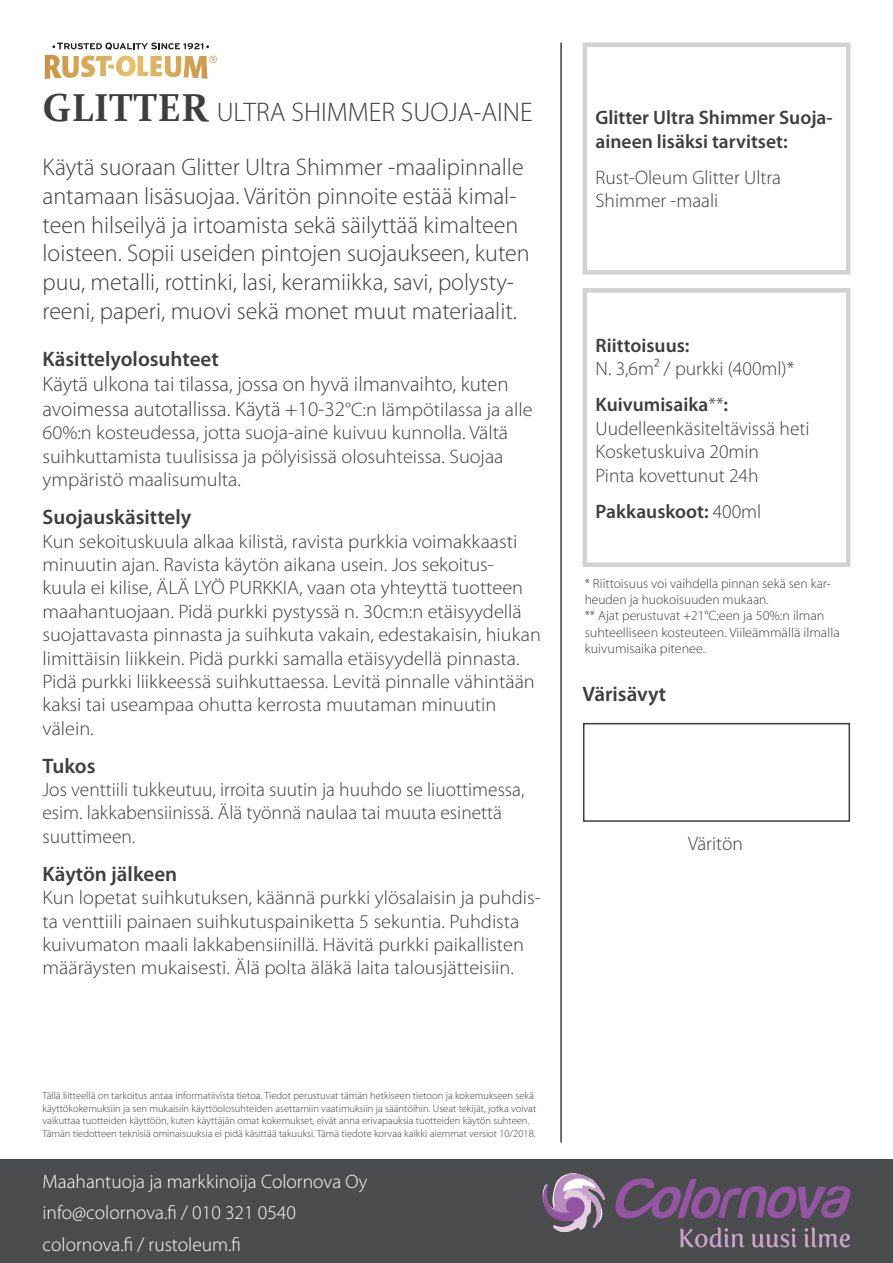
<style>
.page{position:relative;width:893px;height:1263px;background:#fff}
.page>*{position:absolute;margin:0;border:0;box-sizing:border-box;transform-origin:0 0}
.Tuotenimi{font:700 39px "Constantia";color:#3e3e3f}
.Lisänimi{font:300 27px "Myriad Pro";color:#3e3e3f}
.Kuvausteksti{font:300 24px/28.8px "Myriad Pro";color:#3e3e3f}
.Väliotsikko{font:300 21px/25.2px "Myriad Pro";color:#3e3e3f}
.Väliotsikko-2{font:600 21px "Myriad Pro";color:#3e3e3f}
.Leipäteksti{font:600 21px "Myriad Pro";color:#3e3e3f}
.Leipäteksti-2{font:300 19.5px/23.4px "Myriad Pro";color:#3e3e3f;scale:1.04 1}
.Väliotsikko-3{font:300 19.5px/23.4px "Myriad Pro";color:#3e3e3f;scale:1.04 1}
.Leipäteksti-3{font:300 19.5px/23.4px "Myriad Pro";color:#3e3e3f}
.Infoboxi{font:300 19.5px "Myriad Pro";color:#3e3e3f}
.Infoboxi-2{font:600 19.5px/23.4px "Myriad Pro";color:#3e3e3f}
.Yhteystiedot{font:300 19.5px "Myriad Pro";color:#fff}
.Leipäteksti-4{font:300 19.5px "Myriad Pro";color:#fff}
.Sävynimet{font:300 19.5px "Myriad Pro";color:#3e3e3f}
.Pikkuteksti{font:300 13.5px/16.2px "Myriad Pro";color:#3e3e3f}
.Lopputeksti{font:300 10.5px/12.6px "Myriad Pro";color:#3e3e3f}
.s1{font-size:19.5px}
.s2{font-weight:300}
</style>
<div class="page">
<div style="left:0;top:1160px;width:893px;height:103px;background:#4b4c4d"></div>
<div style="left:583px;top:288px;width:267px;height:279px;border:4px solid #d1d2d4"></div>
<div style="left:583px;top:43px;width:267px;height:232px;border:4px solid #d1d2d4"></div>
<hr style="left:560px;top:43px;width:2px;height:1099px;background:#3e3e3f">
<svg style="left:542px;top:1173px;width:63px;height:59px"></svg>
<svg style="left:616px;top:1178px;width:234px;height:40px"></svg>
<svg style="left:680px;top:1227px;width:65px;height:20px"></svg>
<svg style="left:752px;top:1228px;width:45px;height:19px"></svg>
<svg style="left:804px;top:1227px;width:46px;height:20px"></svg>
<svg style="left:45px;top:43px;width:172px;height:36px"></svg>
<div style="left:583px;top:723px;width:267px;height:99px;background:#fff;border:2px solid #3e3e3f"></div>
<p class="Tuotenimi" style="left:43px;top:81px;width:168px">GLITTER</p>
<p class="Lisänimi" style="left:217px;top:96px;width:318px">ULTRA SHIMMER SUOJA-AINE</p>
<p class="Kuvausteksti" style="left:43px;top:152px;width:489px">Käytä suoraan Glitter Ultra Shimmer -maalipinnalle antamaan lisäsuojaa. Väritön pinnoite estää kimal&shy;teen hilseilyä ja irtoamista sekä säilyttää kimalteen loisteen. Sopii useiden pintojen suojaukseen, kuten puu, metalli, rottinki, lasi, keramiikka, savi, polysty&shy;reeni, paperi, muovi sekä monet muut materiaalit.</p>
<p class="Väliotsikko-2" style="left:43px;top:345px;width:178px">Käsittelyolosuhteet</p>
<p class="Väliotsikko" style="left:43px;top:371px;width:492px">Käytä ulkona tai tilassa, jossa on hyvä ilmanvaihto, kuten avoimessa autotallissa. Käytä +10-32<span class="s1">°C:n lämpötilassa ja alle</span></p>
<p class="Väliotsikko-3" style="left:43px;top:421px;width:449px">60%:n kosteudessa, jotta suoja-aine kuivuu kunnolla. Vältä suihkuttamista tuulisissa ja pölyisissä olosuhteissa. Suojaa ympäristö maalisumulta.</p>
<p class="Leipäteksti" style="left:43px;top:504px;width:150px">Suojauskäsittely</p>
<p class="Leipäteksti-2" style="left:43px;top:529px;width:481px">Kun sekoituskuula alkaa kilistä, ravista purkkia voimakkaasti minuutin ajan. Ravista käytön aikana usein. Jos sekoitus&shy;kuula ei kilise, ÄLÄ LYÖ PURKKIA, vaan ota yhteyttä tuotteen maahantuojaan. Pidä purkki pystyssä n. 30cm:n etäisyydellä suojattavasta pinnasta ja suihkuta vakain, edestakaisin, hiukan limittäisin liikkein. Pidä purkki samalla etäisyydellä pinnasta.<br>Pidä purkki liikkeessä suihkuttaessa. Levitä pinnalle vähintään kaksi tai useampaa ohutta kerrosta muutaman minuutin välein.</p>
<p class="Väliotsikko-2" style="left:43px;top:752px;width:55px">Tukos</p>
<p class="Leipäteksti-3" style="left:43px;top:778px;width:483px">Jos venttiili tukkeutuu, irroita suutin ja huuhdo se liuottimessa, esim. lakkabensiinissä. Älä työnnä naulaa tai muuta esinettä suuttimeen.</p>
<p class="Väliotsikko-2" style="left:43px;top:860px;width:136px">Käytön jälkeen</p>
<p class="Leipäteksti-2" style="left:43px;top:886px;width:481px">Kun lopetat suihkutuksen, käännä purkki ylösalaisin ja puhdis&shy;ta venttiili painaen suihkutuspainiketta 5 sekuntia. Puhdista kuivumaton maali lakkabensiinillä. Hävitä purkki paikallisten määräysten mukaisesti. Älä polta äläkä laita talousjätteisiin.</p>
<p class="Infoboxi-2" style="left:596px;top:106px;width:239px">Glitter Ultra Shimmer Suoja&shy;aineen lisäksi tarvitset:</p>
<p class="Infoboxi" style="left:596px;top:166px;width:187px">Rust-Oleum Glitter Ultra</p>
<p class="Infoboxi" style="left:596px;top:189px;width:124px">Shimmer -maali</p>
<p class="Infoboxi-2" style="left:596px;top:333px;width:95px">Riittoisuus:</p>
<p class="Infoboxi" style="left:596px;top:357px;width:200px">N. 3,6m² / purkki (400ml)*</p>
<p class="Infoboxi-2" style="left:596px;top:393px;width:134px">Kuivumisaika<span class="s2">**</span>:</p>
<p class="Infoboxi" style="left:596px;top:417px;width:216px">Uudelleenkäsiteltävissä heti</p>
<p class="Infoboxi" style="left:596px;top:440px;width:165px">Kosketuskuiva 20min</p>
<p class="Infoboxi" style="left:596px;top:463px;width:164px">Pinta kovettunut 24h</p>
<p class="Infoboxi-2" style="left:596px;top:499px;width:167px">Pakkauskoot: <span class="s2">400ml</span></p>
<p class="Pikkuteksti" style="left:585px;top:575px;width:248px">* Riittoisuus voi vaihdella pinnan sekä sen kar&shy;heuden ja huokoisuuden mukaan.</p>
<p class="Pikkuteksti" style="left:585px;top:608px;width:257px">** Ajat perustuvat +21°C:een ja 50%:n ilman suhteelliseen kosteuteen. Viileämmällä ilmalla kuivumisaika pitenee.</p>
<p class="Väliotsikko-2" style="left:583px;top:681px;width:85px">Värisävyt</p>
<p class="Sävynimet" style="left:688px;top:831px;width:56px">Väritön</p>
<p class="Lopputeksti" style="left:43px;top:1089px;width:495px">Tällä liitteellä on tarkoitus antaa informatiivista tietoa. Tiedot perustuvat tämän hetkiseen tietoon ja kokemukseen sekä käyttökokemuksiin ja sen mukaisiin käyttöolosuhteiden asettamiin vaatimuksiin ja sääntöihin. Useat tekijät, jotka voivat vaikuttaa tuotteiden käyttöön, kuten käyttäjän omat kokemukset, eivät anna erivapauksia tuotteiden käytön suhteen.<br>Tämän tiedotteen teknisiä ominaisuuksia ei pidä käsittää takuuksi. Tämä tiedote korvaa kaikki aiemmat versiot 10/2018.</p>
<p class="Leipäteksti-4" style="left:43px;top:1169px;width:326px">Maahantuoja ja markkinoija Colornova Oy</p>
<p class="Yhteystiedot" style="left:43px;top:1201px;width:255px">info@colornova.fi / 010 321 0540</p>
<p class="Yhteystiedot" style="left:43px;top:1233px;width:200px">colornova.fi / rustoleum.fi</p>
</div>
